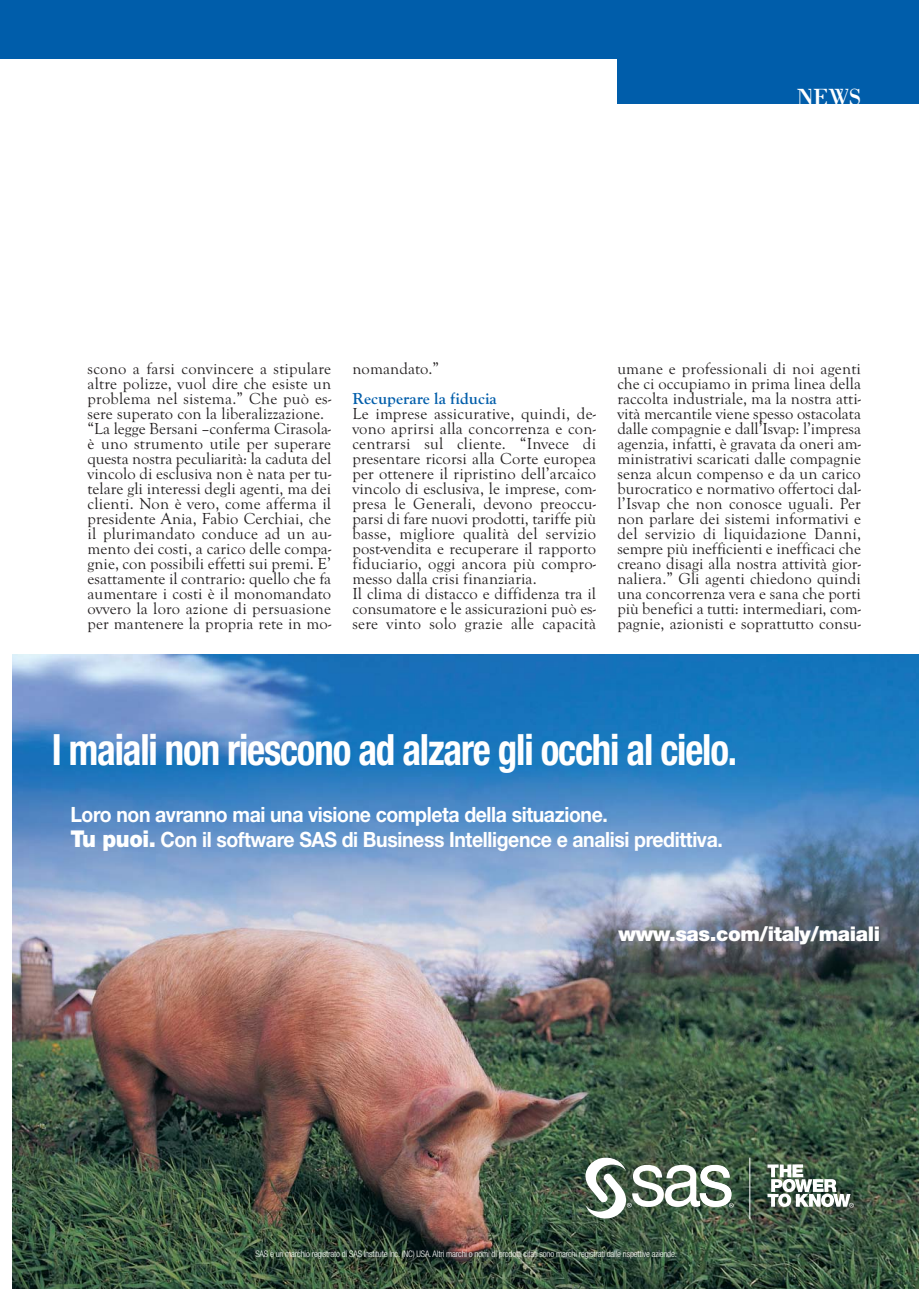
<style>
.page{position:relative;width:919px;height:1289px;background:#fff}
.page>*{position:absolute;margin:0;border:0;box-sizing:border-box;transform-origin:0 0}
.t1{font:43.2px "Helvetica Neue Bold Cond+BMYQCL";letter-spacing:-.03em;color:#fff;scale:.9 1}
.t2{font:21px/24.6px "Helvetica Neue Bold+DXNLOR";letter-spacing:-.02em;color:#fff;scale:.92 1}
.t3{font:21px "Boduni";color:#fff}
.t4{font:20.25px "Helvetica Neue Black+WVFWAV";letter-spacing:-.02em;color:#fff}
.t5{font:16.5px/15px "Goudy Old Style T";letter-spacing:.005em;color:#231f20}
.t6{font:700 16.5px "Goudy Old Style T";letter-spacing:.005em;color:#005daa}
.t7{font:9px "Helvetica Neue Light Cond+XJRGNT";letter-spacing:-.02em;color:#fff}
.s1{font-family:"Helvetica Neue Black+WVFWAV";font-size:23.1px}
</style>
<div class="page">
<div style="left:13px;top:1px;width:905px;height:58px;background:#005daa"></div>
<div style="left:617px;top:13px;width:301px;height:90px;background:#005daa"></div>
<div style="left:0;top:1px;width:17px;height:58px;background:#005daa"></div>
<img style="left:13px;top:654px;width:905px;height:634px">
<hr style="left:749px;top:1157px;width:1px;height:61px;background:#fff">
<svg style="left:585px;top:1157px;width:148px;height:61px"></svg>
<svg style="left:767px;top:1164px;width:86px;height:43px"></svg>
<p class="t3" style="left:796px;top:89px;width:66px">NEWS</p>
<p class="t5" style="left:88px;top:362px;width:245px">scono a farsi convincere a stipulare altre polizze, vuol dire che esiste un problema nel sistema.” Che può es&shy;sere superato con la liberalizzazione. “La legge Bersani –conferma Cirasola&shy;è uno strumento utile per superare questa nostra peculiarità: la caduta del vincolo di esclusiva non è nata per tu&shy;telare gli interessi degli agenti, ma dei clienti. Non è vero, come afferma il presidente Ania, Fabio Cerchiai, che il plurimandato conduce ad un au&shy;mento dei costi, a carico delle compa&shy;gnie, con possibili effetti sui premi. E’ esattamente il contrario: quello che fa aumentare i costi è il monomandato ovvero la loro azione di persuasione per mantenere la propria rete in mo-</p>
<p class="t5" style="left:352px;top:362px;width:88px">nomandato.”</p>
<p class="t6" style="left:352px;top:392px;width:146px">Recuperare la fiducia</p>
<p class="t5" style="left:352px;top:407px;width:245px">Le imprese assicurative, quindi, de&shy;vono aprirsi alla concorrenza e con&shy;centrarsi sul cliente. “Invece di presentare ricorsi alla Corte europea per ottenere il ripristino dell’arcaico vincolo di esclusiva, le imprese, com&shy;presa le Generali, devono preoccu&shy;parsi di fare nuovi prodotti, tariffe più basse, migliore qualità del servizio post-vendita e recuperare il rapporto fiduciario, oggi ancora più compro&shy;messo dalla crisi finanziaria.<br>Il clima di distacco e diffidenza tra il consumatore e le assicurazioni può es&shy;sere vinto solo grazie alle capacità</p>
<p class="t5" style="left:617px;top:362px;width:245px;text-align:justify">umane e professionali di noi agenti che ci occupiamo in prima linea della raccolta industriale, ma la nostra atti&shy;vità mercantile viene spesso ostacolata dalle compagnie e dall’Isvap: l’impresa agenzia, infatti, è gravata da oneri am&shy;ministrativi scaricati dalle compagnie senza alcun compenso e da un carico burocratico e normativo offertoci dal&shy;l’Isvap che non conosce uguali. Per non parlare dei sistemi informativi e del servizio di liquidazione Danni, sempre più inefficienti e inefficaci che creano disagi alla nostra attività gior&shy;naliera.” Gli agenti chiedono quindi una concorrenza vera e sana che porti più benefici a tutti: intermediari, com&shy;pagnie, azionisti e soprattutto consu-</p>
<h1 class="t1" style="left:52px;top:734px;width:763px">I maiali non riescono ad alzare gli occhi al cielo.</h1>
<p class="t2" style="left:70px;top:804px;width:710px">Loro non avranno mai una visione completa della situazione.<br><span class="s1">Tu puoi.</span> Con il software SAS di Business Intelligence e analisi predittiva.</p>
<p class="t4" style="left:618px;top:921px;width:263px">www.sas.com/italy/maiali</p>
<p class="t7" style="left:255px;top:1249px;width:423px">SAS è un marchio registrato di SAS Institute Inc. (NC) USA. Altri marchi o nomi di prodotti citati sono marchi registrati dalle rispettive aziende.</p>
</div>
